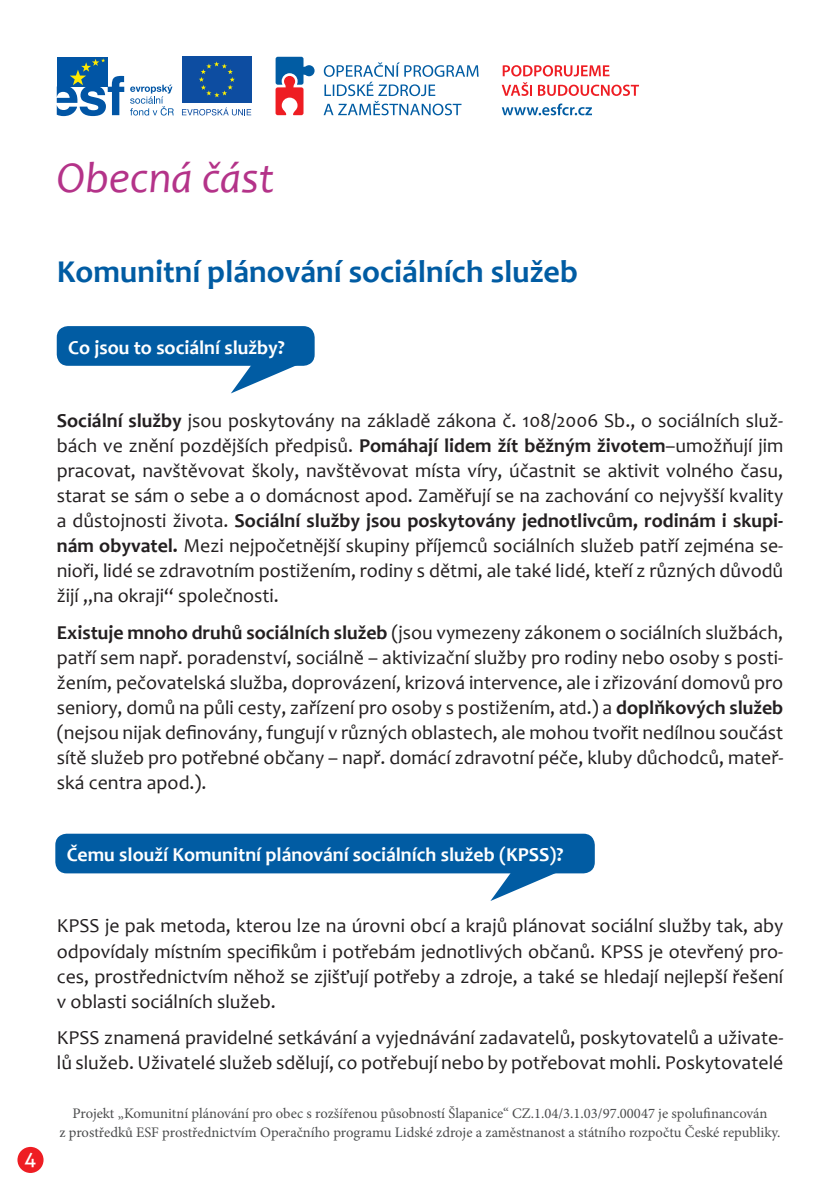
<style>
.page{position:relative;width:840px;height:1191px;background:#fff}
.page>*{position:absolute;margin:0;border:0;box-sizing:border-box;transform-origin:0 0}
.t1{font:italic 44px "Candara";color:#b43389}
.t2{font:700 32px "Candara";color:#015ca3}
.t3{font:20px "Aller";color:#fff}
.t4{font:19.8px/25px "Candara";color:#231f20;text-align:justify}
.t5{font:700 19.8px "Candara";color:#fff}
.t6{font:14.6px/18.8px "Minion Pro";color:#4b4c4d;text-align:center}
.s1{font-weight:700}
</style>
<div class="page">
<svg style="left:323px;top:62px;width:155px;height:53px"></svg>
<svg style="left:275px;top:57px;width:39px;height:58px"></svg>
<div style="left:182px;top:57px;width:69px;height:46px;background:#0d4da1"></div>
<svg style="left:199px;top:62px;width:36px;height:35px"></svg>
<svg style="left:182px;top:107px;width:69px;height:8px"></svg>
<svg style="left:502px;top:65px;width:107px;height:11px"></svg>
<svg style="left:501px;top:82px;width:137px;height:14px"></svg>
<svg style="left:501px;top:103px;width:90px;height:12px"></svg>
<div style="left:57px;top:57px;width:51px;height:30px;background:#0155a5"></div>
<svg style="left:57px;top:58px;width:67px;height:58px"></svg>
<svg style="left:130px;top:85px;width:44px;height:31px"></svg>
<div style="left:17px;top:1146px;width:27px;height:27px;background:#ee1d23;border-radius:50%"></div>
<div style="left:57px;top:326px;width:257px;height:40px;background:#015ca3;border-radius:11px"></div>
<svg style="left:231px;top:365px;width:69px;height:28px"></svg>
<div style="left:55px;top:833px;width:539px;height:40px;background:#015ca3;border-radius:11px"></div>
<svg style="left:490px;top:873px;width:69px;height:28px"></svg>
<h1 class="t1" style="left:57px;top:150px;width:220px">Obecná část</h1>
<h2 class="t2" style="left:57px;top:252px;width:522px">Komunitní plánování sociálních služeb</h2>
<p class="t5" style="left:68px;top:335px;width:218px">Co jsou to sociální služby?</p>
<p class="t3" style="left:24px;top:1146px;width:13px">4</p>
<p class="t4" style="left:57px;top:408px;width:727px"><span class="s1">Sociální služby</span> jsou poskytovány na základě zákona č. 108/2006 Sb., o sociálních služ&shy;bách ve znění pozdějších předpisů. <span class="s1">Pomáhají lidem žít běžným životem</span>–umožňují jim pracovat, navštěvovat školy, navštěvovat místa víry, účastnit se aktivit volného času, starat se sám o sebe a o domácnost apod. Zaměřují se na zachování co nejvyšší kvality a důstojnosti života. <span class="s1">Sociální služby jsou poskytovány jednotlivcům, rodinám i skupi&shy;nám obyvatel.</span> Mezi nejpočetnější skupiny příjemců sociálních služeb patří zejména se&shy;nioři, lidé se zdravotním postižením, rodiny s dětmi, ale také lidé, kteří z různých důvodů žijí „na okraji“ společnosti.</p>
<p class="t4" style="left:57px;top:619px;width:727px"><span class="s1">Existuje mnoho druhů sociálních služeb</span> (jsou vymezeny zákonem o sociálních službách, patří sem např. poradenství, sociálně – aktivizační služby pro rodiny nebo osoby s posti&shy;žením, pečovatelská služba, doprovázení, krizová intervence, ale i zřizování domovů pro seniory, domů na půli cesty, zařízení pro osoby s postižením, atd.) a <span class="s1">doplňkových služeb </span>(nejsou nijak definovány, fungují v různých oblastech, ale mohou tvořit nedílnou součást sítě služeb pro potřebné občany – např. domácí zdravotní péče, kluby důchodců, mateř&shy;ská centra apod.).</p>
<p class="t5" style="left:67px;top:842px;width:498px">Čemu slouží Komunitní plánování sociálních služeb (KPSS)?</p>
<p class="t4" style="left:57px;top:913px;width:727px">KPSS je pak metoda, kterou lze na úrovni obcí a krajů plánovat sociální služby tak, aby odpovídaly místním specifikům i potřebám jednotlivých občanů. KPSS je otevřený pro&shy;ces, prostřednictvím něhož se zjišťují potřeby a zdroje, a také se hledají nejlepší řešení v oblasti sociálních služeb.</p>
<p class="t4" style="left:57px;top:1024px;width:727px">KPSS znamená pravidelné setkávání a vyjednávání zadavatelů, poskytovatelů a uživate&shy;lů služeb. Uživatelé služeb sdělují, co potřebují nebo by potřebovat mohli. Poskytovatelé</p>
<p class="t6" style="left:59px;top:1104px;width:722px">Projekt „Komunitní plánování pro obec s rozšířenou působností Šlapanice“ CZ.1.04/3.1.03/97.00047 je spolufinancován<br>z prostředků ESF prostřednictvím Operačního programu Lidské zdroje a zaměstnanost a státního rozpočtu České republiky.</p>
</div>
